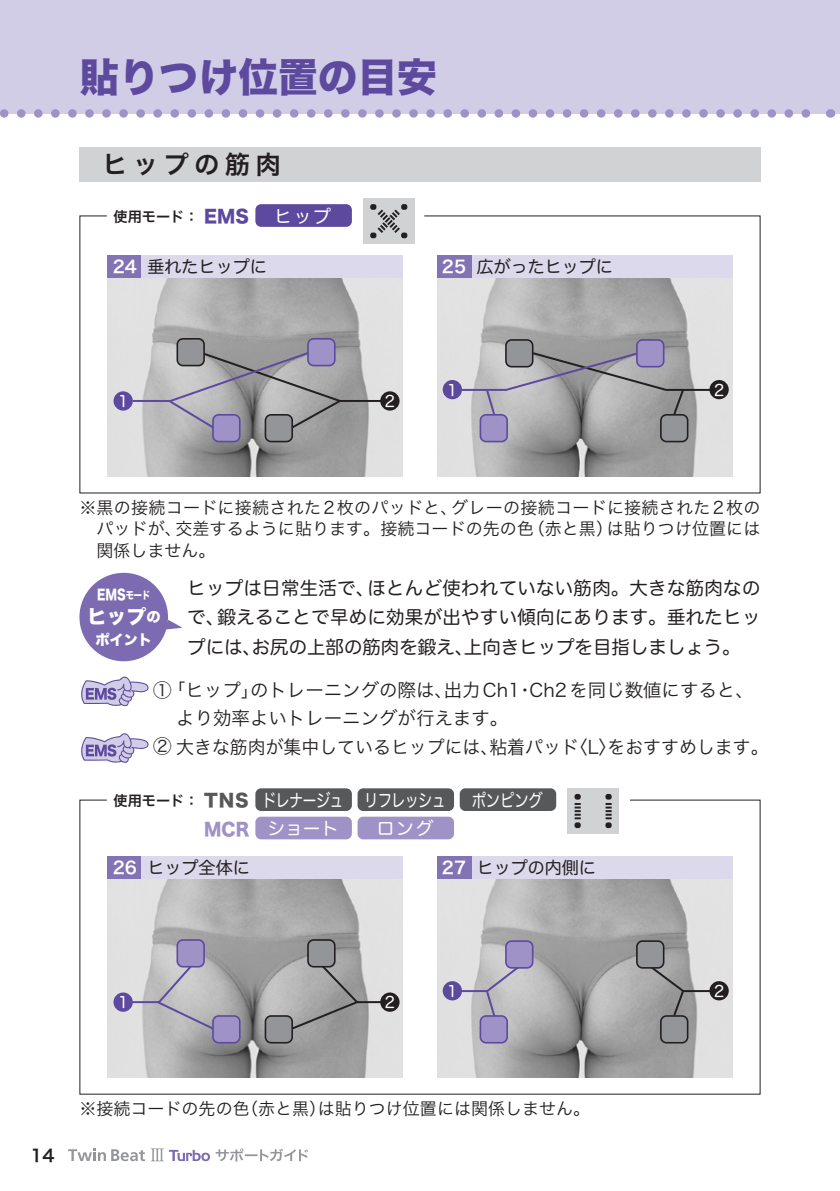
<style>
.page{position:relative;width:840px;height:1191px;background:#fff}
.page>*{position:absolute;margin:0;border:0;box-sizing:border-box;transform-origin:0 0}
.t1{font:39.6px "Hira Kaku Std W8";color:#5d499e}
.t2{font:25.6px "Hira Kaku Pro W6";letter-spacing:.2em;color:#231f20}
.t3{font:19.8px "Hira Kaku Std W8";color:#fff}
.t4{font:18.4px/29.8px "Hira Maru Pro W4";color:#231f20;text-align:justify}
.t5{font:18.4px "Hira Kaku Pro W3";color:#231f20}
.t6{font:17.8px "Hira Maru Pro W4";letter-spacing:-.05em;color:#fff;scale:.8 1}
.t7{font:17.8px "Hira Maru Pro W4";color:#fff}
.t8{font:17.8px "Hira Maru Pro W4";color:#fff;scale:.8 1}
.t9{font:17.8px "Hira Kaku Std W8";color:#57585a}
.t10{font:17.8px "Hira Kaku Std W8";color:#9f92c6;scale:.95 1}
.t11{font:17px/21.2px "Hira Kaku Pro W3";letter-spacing:.005em;color:#231f20;text-align:justify}
.t12{font:17px "Hira Maru Pro W4";color:#231f20}
.t13{font:17px "Hira Kaku Pro W6";color:#231f20}
.t14{font:15.6px "Hira Maru Pro W4";color:#fff}
.t15{font:14.2px "Hira Kaku Pro W6";color:#231f20}
.t16{font:14.2px "Hira Kaku Std W8";color:#fff;scale:.8 1}
.t17{font:14.2px "Hira Kaku Std W8";color:#fff}
.s1{font-family:"Hira Kaku Std W8";font-size:17.8px;color:#5d499e}
.s2{font-family:"Hira Kaku Pro W6";color:#fff}
.s3{font-size:10.2px}
.s4{font-size:14.2px}
</style>
<div class="page">
<div style="left:0;top:0;width:839px;height:113px;background:#d2cde6"></div>
<svg style="left:68px;top:1148px;width:77px;height:13px"></svg>
<svg style="left:0;top:109px;width:821px;height:9px"></svg>
<svg style="left:151px;top:1148px;width:157px;height:13px"></svg>
<div style="left:79px;top:147px;width:681px;height:34px;background:#d1d2d4"></div>
<svg style="left:79px;top:215px;width:681px;height:279px"></svg>
<img style="left:108px;top:278px;width:295px;height:198px">
<div style="left:108px;top:255px;width:34px;height:23px;background:#8273b4"></div>
<div style="left:142px;top:255px;width:261px;height:23px;background:#ddd9ec"></div>
<div style="left:177px;top:339px;width:27px;height:26px;background:#939598;border-radius:6px"></div>
<div style="left:176px;top:338px;width:29px;height:28px;border:2px solid #231f20;border-radius:6px"></div>
<div style="left:308px;top:339px;width:26px;height:26px;background:#9f92c6;border-radius:6px"></div>
<div style="left:307px;top:338px;width:28px;height:28px;border:2px solid #5d499e;border-radius:6px"></div>
<div style="left:213px;top:415px;width:27px;height:26px;background:#9f92c6;border-radius:6px"></div>
<div style="left:212px;top:414px;width:28px;height:28px;border:2px solid #5d499e;border-radius:6px"></div>
<svg style="left:131px;top:350px;width:251px;height:80px;background:#aaa9ae"></svg>
<div style="left:265px;top:415px;width:27px;height:26px;background:#939598;border-radius:6px"></div>
<div style="left:264px;top:414px;width:29px;height:28px;border:2px solid #231f20;border-radius:6px"></div>
<div style="left:113px;top:391px;width:20px;height:19px;background:#5d499e;border-radius:50%"></div>
<div style="left:380px;top:391px;width:19px;height:19px;background:#231f20;border-radius:50%"></div>
<img style="left:437px;top:278px;width:294px;height:198px">
<div style="left:471px;top:255px;width:260px;height:23px;background:#ddd9ec"></div>
<div style="left:437px;top:255px;width:34px;height:23px;background:#8273b4"></div>
<svg style="left:460px;top:351px;width:251px;height:67px;background:#adadaf"></svg>
<div style="left:505px;top:340px;width:27px;height:27px;background:#939598;border-radius:6px"></div>
<div style="left:505px;top:339px;width:28px;height:28px;border:2px solid #231f20;border-radius:6px"></div>
<div style="left:480px;top:415px;width:27px;height:26px;background:#9f92c6;border-radius:6px"></div>
<div style="left:479px;top:414px;width:28px;height:28px;border:2px solid #5d499e;border-radius:6px"></div>
<div style="left:660px;top:415px;width:27px;height:26px;background:#939598;border-radius:6px"></div>
<div style="left:659px;top:414px;width:29px;height:28px;border:2px solid #231f20;border-radius:6px"></div>
<div style="left:636px;top:340px;width:27px;height:27px;background:#9f92c6;border-radius:6px"></div>
<div style="left:635px;top:339px;width:29px;height:28px;border:2px solid #5d499e;border-radius:6px"></div>
<div style="left:442px;top:380px;width:19px;height:19px;background:#5d499e;border-radius:50%"></div>
<div style="left:709px;top:380px;width:19px;height:19px;background:#231f20;border-radius:50%"></div>
<div style="left:255px;top:204px;width:96px;height:23px;background:#5d499e;border-radius:6px"></div>
<svg style="left:166px;top:620px;width:16px;height:9px"></svg>
<div style="left:79px;top:573px;width:89px;height:88px;background:#7c6bb0;border-radius:50%"></div>
<svg style="left:81px;top:676px;width:67px;height:30px"></svg>
<svg style="left:81px;top:733px;width:67px;height:30px"></svg>
<svg style="left:79px;top:799px;width:681px;height:296px"></svg>
<img style="left:108px;top:879px;width:295px;height:198px">
<div style="left:108px;top:856px;width:34px;height:23px;background:#8273b4"></div>
<div style="left:142px;top:856px;width:261px;height:23px;background:#ddd9ec"></div>
<div style="left:177px;top:940px;width:27px;height:26px;background:#9f92c6;border-radius:6px"></div>
<div style="left:176px;top:939px;width:29px;height:28px;border:2px solid #5d499e;border-radius:6px"></div>
<div style="left:308px;top:940px;width:26px;height:26px;background:#939598;border-radius:6px"></div>
<div style="left:307px;top:939px;width:28px;height:28px;border:2px solid #231f20;border-radius:6px"></div>
<svg style="left:131px;top:963px;width:85px;height:68px;background:#bfbec3"></svg>
<div style="left:213px;top:1016px;width:27px;height:26px;background:#9f92c6;border-radius:6px"></div>
<div style="left:212px;top:1015px;width:28px;height:28px;border:2px solid #5d499e;border-radius:6px"></div>
<svg style="left:290px;top:963px;width:92px;height:67px;background:#a6a6a6"></svg>
<div style="left:265px;top:1016px;width:27px;height:26px;background:#939598;border-radius:6px"></div>
<div style="left:264px;top:1015px;width:29px;height:28px;border:2px solid #231f20;border-radius:6px"></div>
<div style="left:113px;top:992px;width:20px;height:19px;background:#5d499e;border-radius:50%"></div>
<div style="left:380px;top:992px;width:19px;height:19px;background:#231f20;border-radius:50%"></div>
<img style="left:437px;top:879px;width:294px;height:198px">
<div style="left:471px;top:856px;width:260px;height:23px;background:#ddd9ec"></div>
<div style="left:437px;top:856px;width:34px;height:23px;background:#8273b4"></div>
<svg style="left:460px;top:963px;width:62px;height:56px;background:#c3c2c7"></svg>
<svg style="left:648px;top:965px;width:63px;height:52px;background:#a8a7a7"></svg>
<div style="left:505px;top:941px;width:27px;height:27px;background:#9f92c6;border-radius:6px"></div>
<div style="left:505px;top:940px;width:28px;height:28px;border:2px solid #5d499e;border-radius:6px"></div>
<div style="left:480px;top:1016px;width:27px;height:26px;background:#9f92c6;border-radius:6px"></div>
<div style="left:479px;top:1015px;width:28px;height:28px;border:2px solid #5d499e;border-radius:6px"></div>
<div style="left:660px;top:1016px;width:27px;height:26px;background:#939598;border-radius:6px"></div>
<div style="left:659px;top:1015px;width:29px;height:28px;border:2px solid #231f20;border-radius:6px"></div>
<div style="left:636px;top:941px;width:27px;height:27px;background:#939598;border-radius:6px"></div>
<div style="left:635px;top:940px;width:29px;height:28px;border:2px solid #231f20;border-radius:6px"></div>
<div style="left:442px;top:981px;width:19px;height:19px;background:#5d499e;border-radius:50%"></div>
<div style="left:709px;top:981px;width:19px;height:19px;background:#231f20;border-radius:50%"></div>
<div style="left:255px;top:788px;width:96px;height:23px;background:#57585a;border-radius:6px"></div>
<div style="left:357px;top:788px;width:97px;height:23px;background:#57585a;border-radius:6px"></div>
<div style="left:459px;top:788px;width:97px;height:23px;background:#57585a;border-radius:6px"></div>
<div style="left:255px;top:816px;width:96px;height:23px;background:#9f92c6;border-radius:6px"></div>
<div style="left:357px;top:816px;width:97px;height:23px;background:#9f92c6;border-radius:6px"></div>
<div style="left:363px;top:198px;width:51px;height:46px;background:#d1d2d4"></div>
<svg style="left:370px;top:204px;width:37px;height:34px"></svg>
<div style="left:567px;top:788px;width:51px;height:45px;background:#d1d2d4"></div>
<svg style="left:574px;top:794px;width:6px;height:34px"></svg>
<svg style="left:605px;top:794px;width:6px;height:34px"></svg>
<h1 class="t1" style="left:79px;top:55px;width:359px">貼りつけ位置の目安</h1>
<h2 class="t2" style="left:102px;top:141px;width:180px">ヒップの筋肉</h2>
<p class="t15" style="left:113px;top:203px;width:137px">使用モード： <span class="s1">EMS</span></p>
<p class="t7" style="left:274px;top:200px;width:58px">ヒップ</p>
<p class="t12" style="left:113px;top:252px;width:155px"><span class="s2">24</span> 垂れたヒップに</p>
<p class="t12" style="left:441px;top:252px;width:172px"><span class="s2">25</span> 広がったヒップに</p>
<p class="t14" style="left:118px;top:387px;width:12px">1</p>
<p class="t14" style="left:384px;top:387px;width:12px">2</p>
<p class="t14" style="left:447px;top:376px;width:12px">1</p>
<p class="t14" style="left:713px;top:376px;width:12px">2</p>
<p class="t11" style="left:96px;top:496px;width:665px;text-indent:-17px">※黒の接続コードに接続された2枚のパッドと、グレーの接続コードに接続された2枚のパッドが、交差するように貼ります。接続コードの先の色（赤と黒）は貼りつけ位置には関係しません。</p>
<p class="t16" style="left:97px;top:587px;width:68px">EMS<span class="s3">モード</span></p>
<p class="t3" style="left:87px;top:605px;width:75px">ヒップ<span class="s4">の</span></p>
<p class="t17" style="left:95px;top:631px;width:58px">ポイント</p>
<p class="t4" style="left:187px;top:572px;width:574px">ヒップは日常生活で、ほとんど使われていない筋肉。大きな筋肉なので、鍛えることで早めに効果が出やすい傾向にあります。垂れたヒップには、お尻の上部の筋肉を鍛え、上向きヒップを目指しましょう。</p>
<p class="t5" style="left:153px;top:673px;width:601px">①「ヒップ」のトレーニングの際は、出力Ch1・Ch2を同じ数値にすると、</p>
<p class="t5" style="left:176px;top:702px;width:333px">より効率よいトレーニングが行えます。</p>
<p class="t5" style="left:153px;top:730px;width:616px">② 大きな筋肉が集中しているヒップには、粘着パッド〈L〉をおすすめします。</p>
<p class="t15" style="left:113px;top:787px;width:87px">使用モード：</p>
<p class="t9" style="left:204px;top:791px;width:46px">TNS</p>
<p class="t10" style="left:204px;top:819px;width:49px">MCR</p>
<p class="t6" style="left:262px;top:784px;width:231px">ドレナージュ リフレッシュ</p>
<p class="t8" style="left:471px;top:784px;width:90px">ポンピング</p>
<p class="t7" style="left:267px;top:813px;width:72px">ショート</p>
<p class="t7" style="left:376px;top:813px;width:58px">ロング</p>
<p class="t12" style="left:113px;top:853px;width:138px"><span class="s2">26</span> ヒップ全体に</p>
<p class="t12" style="left:441px;top:853px;width:155px"><span class="s2">27</span> ヒップの内側に</p>
<p class="t14" style="left:118px;top:988px;width:12px">1</p>
<p class="t14" style="left:384px;top:988px;width:12px">2</p>
<p class="t14" style="left:447px;top:977px;width:12px">1</p>
<p class="t14" style="left:713px;top:977px;width:12px">2</p>
<p class="t13" style="left:30px;top:1139px;width:26px">14</p>
<p class="t11" style="left:79px;top:1097px;width:512px">※接続コードの先の色（赤と黒）は貼りつけ位置には関係しません。</p>
</div>
